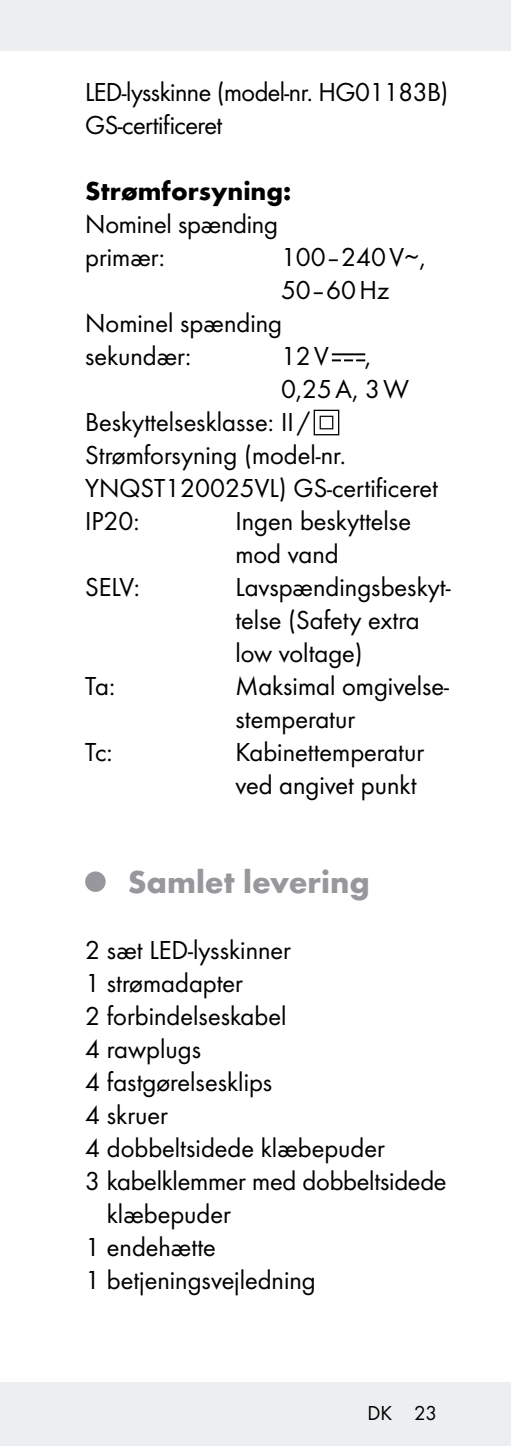
<style>
.page{position:relative;width:511px;height:1446px;background:#fff}
.page>*{position:absolute;margin:0;border:0;box-sizing:border-box;transform-origin:0 0}
.t1{font:700 33px "Futura";color:#97979c}
.t2{font:27px/33px "Futura Boo";color:#000}
.t3{font:27px/33px "Futura Boo";letter-spacing:-.02em;color:#000}
.t4{font:700 27px "Futura";color:#000}
.t5{font:21px "Futura Boo";color:#000}
</style>
<div class="page">
<div style="left:0;top:1382px;width:510px;height:64px;background:#eceeef"></div>
<div style="left:0;top:0;width:510px;height:51px;background:#eceeef"></div>
<svg style="left:332px;top:360px;width:32px;height:1px"></svg>
<div style="left:332px;top:354px;width:32px;height:1px;border:1px solid #000"></div>
<svg style="left:313px;top:410px;width:26px;height:25px"></svg>
<div style="left:85px;top:871px;width:21px;height:21px;background:#97979c;border-radius:50%"></div>
<p class="t3" style="left:85px;top:75px;width:364px">LED-lysskinne (model-nr. HG01183B)<br>GS-certificeret</p>
<p class="t4" style="left:85px;top:174px;width:207px">Strømforsyning:</p>
<p class="t2" style="left:85px;top:207px;width:194px">Nominel spænding primær:</p>
<p class="t2" style="left:281px;top:240px;width:146px">100–240V∼,</p>
<p class="t2" style="left:281px;top:273px;width:110px">50–60Hz</p>
<p class="t2" style="left:85px;top:306px;width:198px">Nominel spænding</p>
<p class="t2" style="left:85px;top:339px;width:107px">sekundær:</p>
<p class="t2" style="left:281px;top:339px;width:49px">12V</p>
<p class="t2" style="left:364px;top:339px;width:8px">,</p>
<p class="t2" style="left:281px;top:372px;width:129px">0,25A, 3W</p>
<p class="t2" style="left:85px;top:405px;width:226px">Beskyttelsesklasse: II /</p>
<p class="t2" style="left:85px;top:438px;width:262px">Strømforsyning (model-nr.</p>
<p class="t2" style="left:85px;top:471px;width:354px">YNQST120025VL) GS-certificeret</p>
<p class="t2" style="left:85px;top:504px;width:56px">IP20:</p>
<p class="t2" style="left:235px;top:504px;width:177px">Ingen beskyttelse mod vand</p>
<p class="t2" style="left:85px;top:570px;width:56px">SELV:</p>
<p class="t2" style="left:235px;top:570px;width:216px">Lavspændingsbeskyt&shy;telse (Safety extra low voltage)</p>
<p class="t2" style="left:85px;top:669px;width:31px">Ta:</p>
<p class="t2" style="left:235px;top:669px;width:215px">Maksimal omgivelse&shy;stemperatur</p>
<p class="t2" style="left:85px;top:735px;width:29px">Tc:</p>
<p class="t2" style="left:235px;top:735px;width:190px">Kabinettemperatur ved angivet punkt</p>
<p class="t1" style="left:128px;top:862px;width:243px">Samlet levering</p>
<p class="t2" style="left:85px;top:933px;width:207px">2 sæt LED-lysskinner</p>
<p class="t2" style="left:85px;top:966px;width:159px">1 strømadapter</p>
<p class="t2" style="left:85px;top:999px;width:202px">2 forbindelseskabel</p>
<p class="t2" style="left:85px;top:1032px;width:117px">4 rawplugs</p>
<p class="t2" style="left:85px;top:1065px;width:189px">4 fastgørelsesklips</p>
<p class="t2" style="left:85px;top:1098px;width:84px">4 skruer</p>
<p class="t2" style="left:85px;top:1131px;width:301px">4 dobbeltsidede klæbepuder</p>
<p class="t2" style="left:85px;top:1164px;width:362px">3 kabelklemmer med dobbeltsidede</p>
<p class="t2" style="left:107px;top:1197px;width:125px">klæbepuder</p>
<p class="t2" style="left:85px;top:1230px;width:132px">1 endehætte</p>
<p class="t2" style="left:85px;top:1263px;width:232px">1 betjeningsvejledning</p>
<p class="t5" style="left:367px;top:1400px;width:71px">DK 23</p>
</div>
